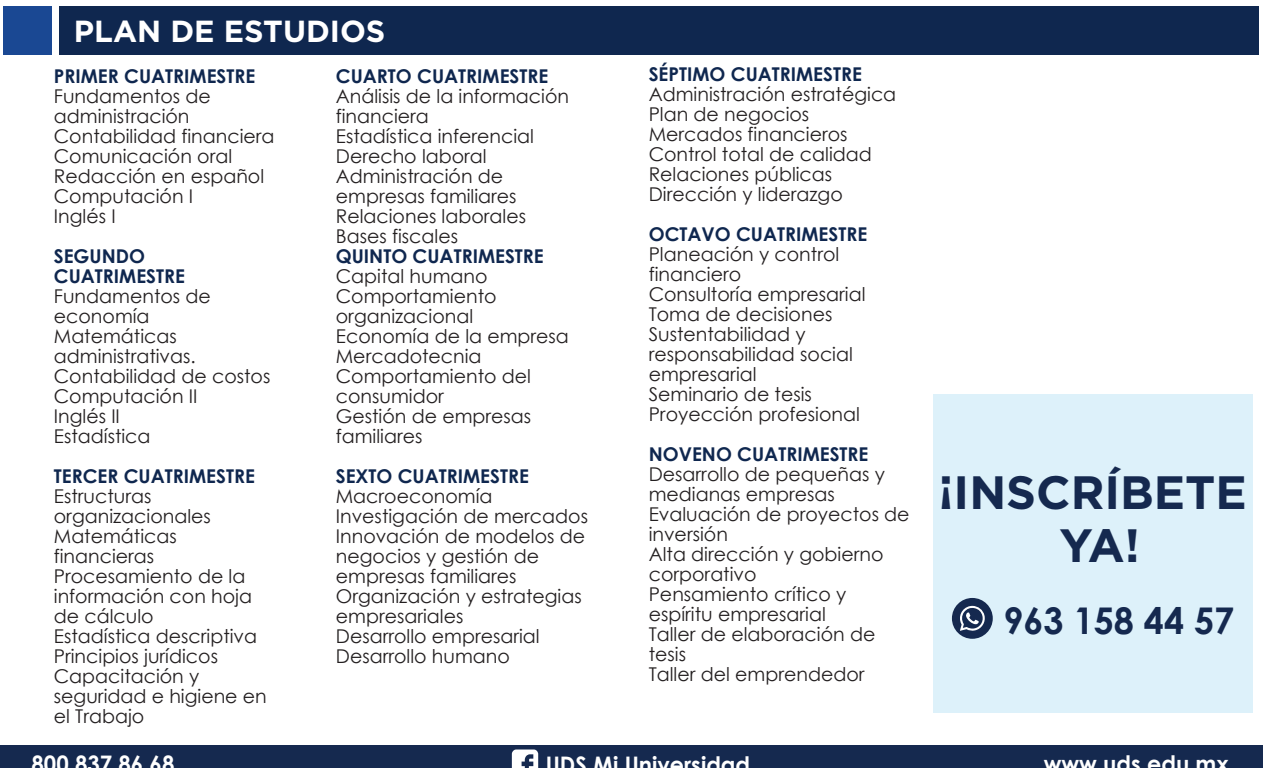
<style>
.page{position:relative;width:1263px;height:768px;background:#fff}
.page>*{position:absolute;margin:0;border:0;box-sizing:border-box;transform-origin:0 0}
.t1{font:700 46.8px/52.8px "Gotham";color:#15294f;text-align:center}
.t2{font:700 36.8px "Century Gothic";color:#15294f}
.t3{font:700 30.4px "Gotham";color:#fff}
.t4{font:700 22.8px "Century Gothic";color:#fff}
.t5{font:19px/20px "Century Gothic";color:#231f20}
.t6{font:700 19px/20px "Century Gothic";color:#0f274f}
</style>
<div class="page">
<div style="left:0;top:745px;width:1263px;height:23px;background:#15294f"></div>
<svg style="left:512px;top:750px;width:26px;height:18px"></svg>
<div style="left:60px;top:6px;width:1198px;height:49px;background:#0f274f"></div>
<div style="left:3px;top:6px;width:49px;height:49px;background:#1a4893"></div>
<div style="left:933px;top:394px;width:319px;height:319px;background:#ddf1fa"></div>
<div style="left:952px;top:598px;width:41px;height:41px;background:#15294f;border-radius:50%"></div>
<svg style="left:960px;top:606px;width:25px;height:25px"></svg>
<h3 class="t3" style="left:74px;top:11px;width:313px">PLAN DE ESTUDIOS</h3>
<p class="t6" style="left:54px;top:66px;width:203px">PRIMER CUATRIMESTRE</p>
<p class="t5" style="left:54px;top:86px;width:222px">Fundamentos de administración<br>Contabilidad financiera<br>Comunicación oral<br>Redacción en español<br>Computación I<br>Inglés I</p>
<p class="t6" style="left:54px;top:246px;width:133px">SEGUNDO<br>CUATRIMESTRE</p>
<p class="t5" style="left:54px;top:286px;width:218px">Fundamentos de economía<br>Matemáticas administrativas.<br>Contabilidad de costos<br>Computación II<br>Inglés II<br>Estadística</p>
<p class="t6" style="left:54px;top:466px;width:203px">TERCER CUATRIMESTRE</p>
<p class="t5" style="left:54px;top:486px;width:214px">Estructuras organizacionales<br>Matemáticas financieras<br>Procesamiento de la información con hoja de cálculo<br>Estadística descriptiva<br>Principios jurídicos<br>Capacitación y seguridad e higiene en el Trabajo</p>
<p class="t6" style="left:336px;top:65px;width:214px">CUARTO CUATRIMESTRE</p>
<p class="t5" style="left:336px;top:86px;width:235px">Análisis de la información financiera<br>Estadística inferencial<br>Derecho laboral<br>Administración de empresas familiares<br>Relaciones laborales<br>Bases fiscales</p>
<p class="t6" style="left:336px;top:246px;width:209px">QUINTO CUATRIMESTRE</p>
<p class="t5" style="left:336px;top:266px;width:235px">Capital humano<br>Comportamiento organizacional<br>Economía de la empresa<br>Mercadotecnia<br>Comportamiento del consumidor<br>Gestión de empresas familiares</p>
<p class="t6" style="left:336px;top:466px;width:195px">SEXTO CUATRIMESTRE</p>
<p class="t5" style="left:336px;top:486px;width:254px">Macroeconomía<br>Investigación de mercados<br>Innovación de modelos de negocios y gestión de empresas familiares<br>Organización y estrategias empresariales<br>Desarrollo empresarial<br>Desarrollo humano</p>
<p class="t6" style="left:649px;top:64px;width:215px">SÉPTIMO CUATRIMESTRE</p>
<p class="t5" style="left:649px;top:84px;width:249px">Administración estratégica<br>Plan de negocios<br>Mercados financieros<br>Control total de calidad<br>Relaciones públicas<br>Dirección y liderazgo</p>
<p class="t6" style="left:649px;top:224px;width:220px">OCTAVO CUATRIMESTRE</p>
<p class="t5" style="left:649px;top:244px;width:218px">Planeación y control financiero<br>Consultoría empresarial<br>Toma de decisiones<br>Sustentabilidad y responsabilidad social empresarial<br>Seminario de tesis<br>Proyección profesional</p>
<p class="t6" style="left:649px;top:444px;width:221px">NOVENO CUATRIMESTRE</p>
<p class="t5" style="left:649px;top:464px;width:262px">Desarrollo de pequeñas y medianas empresas<br>Evaluación de proyectos de inversión<br>Alta dirección y gobierno corporativo<br>Pensamiento crítico y espíritu empresarial<br>Taller de elaboración de tesis<br>Taller del emprendedor</p>
<h1 class="t1" style="left:938px;top:466px;width:310px">¡INSCRÍBETE<br>YA!</h1>
<h2 class="t2" style="left:1003px;top:598px;width:232px">963 158 44 57</h2>
<p class="t4" style="left:32px;top:750px;width:144px">800 837 86 68</p>
<p class="t4" style="left:546px;top:750px;width:206px">UDS Mi Universidad</p>
<p class="t4" style="left:1044px;top:750px;width:187px">www uds edu mx</p>
</div>
